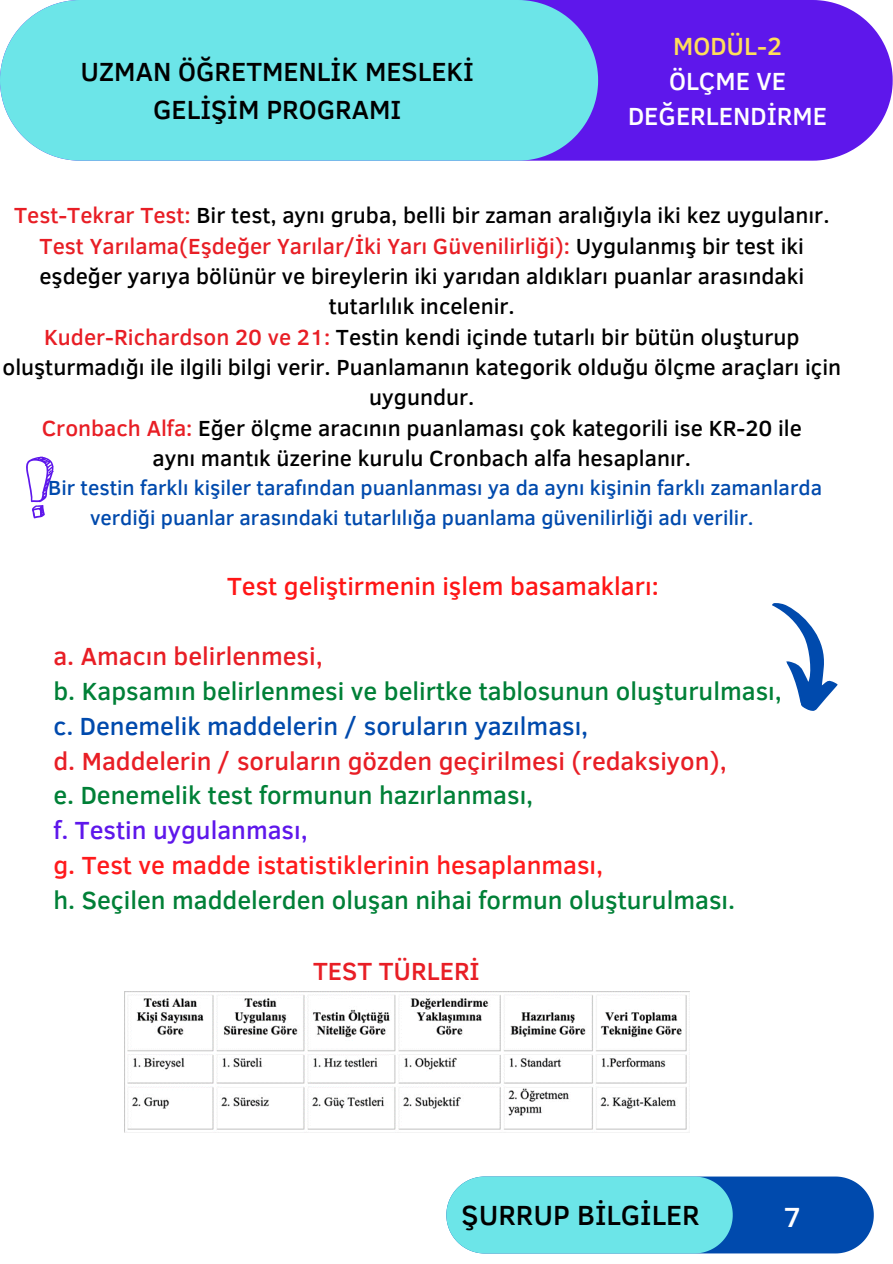
<style>
.page{position:relative;width:893px;height:1264px;background:#fff}
.page>*{position:absolute;margin:0;border:0;box-sizing:border-box;transform-origin:0 0}
.t1{font:500 28.5px "Clear Sans";color:#000}
.t2{font:500 28.5px "Clear Sans";color:#fff}
.t3{font:500 26.85px/37px "Clear Sans";color:#000;text-align:center}
.t4{font:500 25.5px "Clear Sans";color:#008037}
.t5{font:500 25.5px "Clear Sans";color:#e81e25}
.t6{font:500 25.5px "Clear Sans";color:#ff1a1c}
.t7{font:500 25.5px "Clear Sans";color:#004aad}
.t8{font:500 25.5px "Clear Sans";color:#ff1616}
.t9{font:500 25.5px "Clear Sans";color:#5e17eb}
.t10{font:500 25.5px/34.8px "Clear Sans";color:#fff;text-align:center}
.t11{font:500 25.5px "Clear Sans";color:#ffde59}
.t12{font:500 22.35px/30.3px "Clear Sans";color:#000;text-align:center}
.t13{font:500 21px/29.2px "Clear Sans";color:#004aad}
.s1{color:#e81e25}
</style>
<div class="page">
<svg style="left:446px;top:1176px;width:427px;height:77px;background:#4eb2d5"></svg>
<div style="left:598px;top:0;width:294px;height:161px;background:#5e17eb"></div>
<div style="left:0;top:0;width:598px;height:161px;background:#6ce5e8"></div>
<svg style="left:26px;top:456px;width:28px;height:62px"></svg>
<svg style="left:772px;top:603px;width:66px;height:108px"></svg>
<img style="left:125px;top:991px;width:564px;height:139px">
<p class="t3" style="left:80px;top:52px;width:395px">UZMAN ÖĞRETMENLİK MESLEKİ<br>GELİŞİM PROGRAMI</p>
<p class="t11" style="left:673px;top:28px;width:110px">MODÜL-2</p>
<p class="t10" style="left:628px;top:62px;width:200px">ÖLÇME VE<br>DEĞERLENDİRME</p>
<p class="t12" style="left:2px;top:199px;width:840px"><span class="s1">Test-Tekrar Test:</span> Bir test, aynı gruba, belli bir zaman aralığıyla iki kez uygulanır.<br><span class="s1">Test Yarılama(Eşdeğer Yarılar/İki Yarı Güvenilirliği):</span> Uygulanmış bir test iki eşdeğer yarıya bölünür ve bireylerin iki yarıdan aldıkları puanlar arasındaki tutarlılık incelenir.<br><span class="s1">Kuder-Richardson 20 ve 21:</span> Testin kendi içinde tutarlı bir bütün oluşturup oluşturmadığı ile ilgili bilgi verir. Puanlamanın kategorik olduğu ölçme araçları için uygundur.<br><span class="s1">Cronbach Alfa:</span> Eğer ölçme aracının puanlaması çok kategorili ise KR-20 ile<br>aynı mantık üzerine kurulu Cronbach alfa hesaplanır.</p>
<p class="t13" style="left:90px;top:472px;width:733px;text-indent:-42px">Bir testin farklı kişiler tarafından puanlanması ya da aynı kişinin farklı zamanlarda verdiği puanlar arasındaki tutarlılığa puanlama güvenilirliği adı verilir.</p>
<p class="t8" style="left:227px;top:568px;width:433px">Test geliştirmenin işlem basamakları:</p>
<p class="t5" style="left:53px;top:637px;width:271px">a. Amacın belirlenmesi,</p>
<p class="t4" style="left:53px;top:672px;width:729px">b. Kapsamın belirlenmesi ve belirtke tablosunun oluşturulması,</p>
<p class="t7" style="left:53px;top:707px;width:536px">c. Denemelik maddelerin / soruların yazılması,</p>
<p class="t5" style="left:53px;top:742px;width:674px">d. Maddelerin / soruların gözden geçirilmesi (redaksiyon),</p>
<p class="t4" style="left:53px;top:777px;width:481px">e. Denemelik test formunun hazırlanması,</p>
<p class="t9" style="left:53px;top:811px;width:256px">f. Testin uygulanması,</p>
<p class="t6" style="left:53px;top:846px;width:551px">g. Test ve madde istatistiklerinin hesaplanması,</p>
<p class="t4" style="left:53px;top:881px;width:683px">h. Seçilen maddelerden oluşan nihai formun oluşturulması.</p>
<p class="t5" style="left:313px;top:952px;width:168px">TEST TÜRLERİ</p>
<p class="t1" style="left:461px;top:1194px;width:239px">ŞURRUP BİLGİLER</p>
<p class="t2" style="left:783px;top:1196px;width:19px">7</p>
</div>
